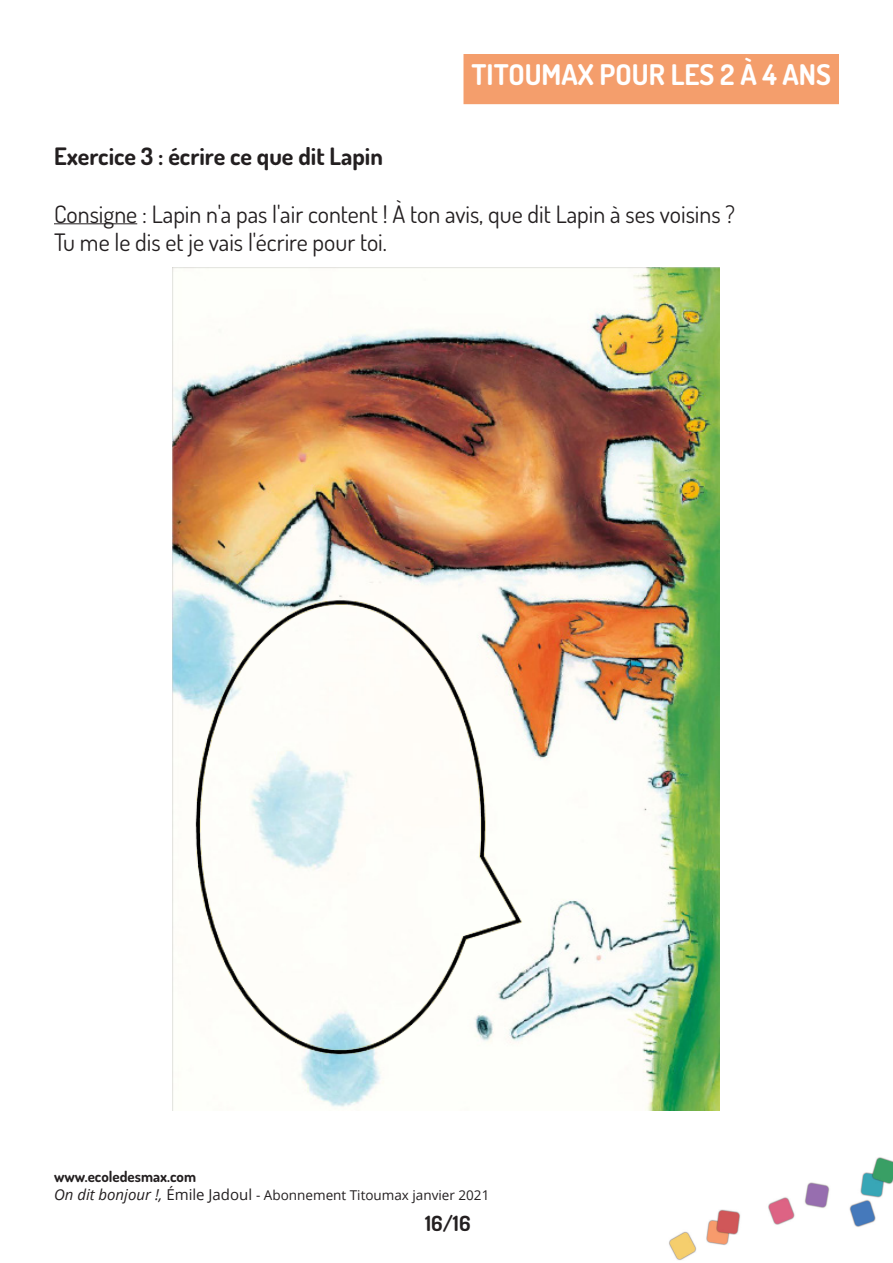
<style>
.page{position:relative;width:893px;height:1263px;background:#fff}
.page>*{position:absolute;margin:0;border:0;box-sizing:border-box;transform-origin:0 0}
.t1{font:700 28.5px "Dosis";color:#fff}
.t2{font:24px "Dosis";color:#231f20}
.t3{font:700 24px "Dosis";color:#231f20}
.t4{font:700 21px "Dosis";color:#231f20}
.t5{font:700 15px "Dosis";color:#231f20}
.t6{font:13.5px "Open Sans";color:#231f20}
.s1{font-style:italic;font-size:15px}
.s2{font-size:15px}
</style>
<div class="page">
<div style="left:464px;top:55px;width:374px;height:48px;background:#f49e6c"></div>
<div style="left:463px;top:54px;width:376px;height:50px;border:2px solid #f49e6c"></div>
<hr style="left:54px;top:223px;width:83px;height:1px;background:#231f20">
<img style="left:172px;top:268px;width:547px;height:842px">
<img style="left:172px;top:511px;width:380px;height:600px">
<img style="left:669px;top:1157px;width:224px;height:103px">
<p class="t1" style="left:471px;top:56px;width:361px">TITOUMAX POUR LES 2 À 4 ANS</p>
<p class="t3" style="left:54px;top:141px;width:330px">Exercice 3 : écrire ce que dit Lapin</p>
<p class="t2" style="left:54px;top:198px;width:682px">Consigne : Lapin n'a pas l'air content ! À ton avis, que dit Lapin à ses voisins ?</p>
<p class="t2" style="left:54px;top:227px;width:334px">Tu me le dis et je vais l'écrire pour toi.</p>
<p class="t5" style="left:54px;top:1167px;width:144px">www.ecoledesmax.com</p>
<p class="t6" style="left:54px;top:1186px;width:437px"><span class="s1">On dit bonjour !,</span> <span class="s2">Émile Jadoul</span> - Abonnement Titoumax janvier 2021</p>
<p class="t4" style="left:425px;top:1209px;width:47px">16/16</p>
</div>
